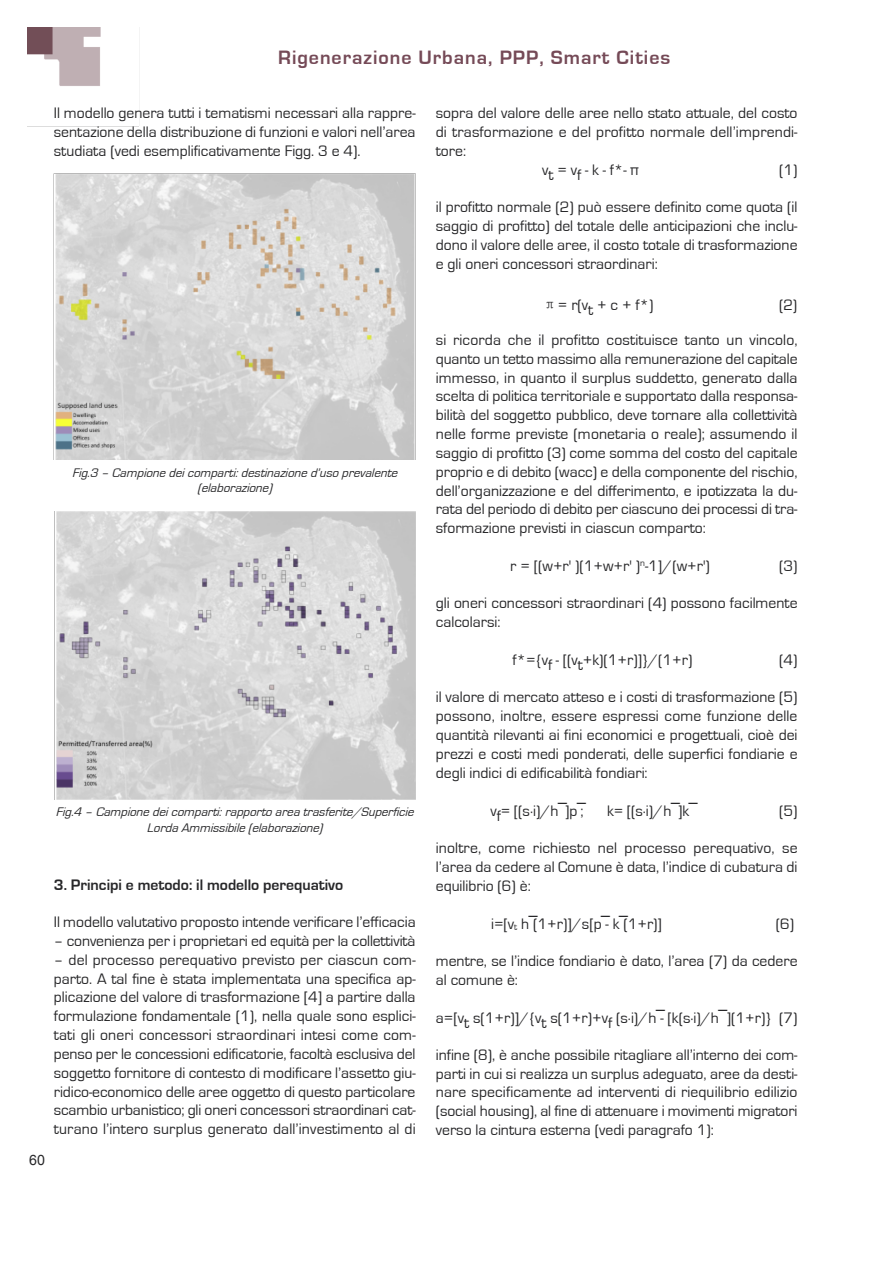
<style>
.page{position:relative;width:893px;height:1263px;background:#fff}
.page>*{position:absolute;margin:0;border:0;box-sizing:border-box;transform-origin:0 0}
.t1{font:700 19.95px "Eurostile";letter-spacing:.05em;color:#754a57}
.t2{font:15.75px/18.8px "Eurostile";color:#272729;text-align:justify}
.t3{font:700 15.75px "Eurostile";color:#272729}
.t4{font:15.75px "Arial";color:#272729}
.t5{font:14.25px "Arial";color:#272729}
.t6{font:italic 12.9px/15.5px "Eurostile";color:#272729;text-align:center}
.s1{font-family:"Sim Sun"}
.s2{font-family:"Arial"}
.s3{font-size:9.45px}
</style>
<div class="page">
<img style="left:27px;top:27px;width:113px;height:100px">
<img style="left:54px;top:173px;width:361px;height:287px">
<img style="left:54px;top:511px;width:361px;height:289px">
<p class="t5" style="left:29px;top:1152px;width:17px">60</p>
<p class="t1" style="left:278px;top:48px;width:393px">Rigenerazione Urbana, PPP, Smart Cities</p>
<p class="t2" style="left:54px;top:104px;width:363px">Il modello genera tutti i tematismi necessari alla rappre&shy;sentazione della distribuzione di funzioni e valori nell’area studiata (vedi esemplificativamente Figg. 3 e 4).</p>
<p class="t2" style="left:436px;top:104px;width:363px">sopra del valore delle aree nello stato attuale, del costo</p>
<p class="t2" style="left:436px;top:123px;width:363px">di trasformazione e del profitto normale dell’imprendi-</p>
<p class="t2" style="left:436px;top:142px;width:32px">tore:</p>
<p class="t2" style="left:542px;top:161px;width:98px">vt = vf - k - f*- π</p>
<p class="t2" style="left:779px;top:161px;width:20px">(1)</p>
<p class="t2" style="left:436px;top:198px;width:363px">il profitto normale (2) può essere definito come quota (il saggio di profitto) del totale delle anticipazioni che inclu&shy;dono il valore delle aree, il costo totale di trasformazione e gli oneri concessori straordinari:</p>
<p class="t2" style="left:542px;top:295px;width:113px"><span class="s1">π</span>= r(vt + c + f*)</p>
<p class="t2" style="left:779px;top:295px;width:20px">(2)</p>
<p class="t2" style="left:436px;top:331px;width:363px">si ricorda che il profitto costituisce tanto un vincolo, quanto un tetto massimo alla remunerazione del capitale immesso, in quanto il surplus suddetto, generato dalla scelta di politica territoriale e supportato dalla responsa&shy;bilità del soggetto pubblico, deve tornare alla collettività nelle forme previste (monetaria o reale); assumendo il saggio di profitto (3) come somma del costo del capitale proprio e di debito (wacc) e della componente del rischio, dell’organizzazione e del differimento, e ipotizzata la du&shy;rata del periodo di debito per ciascuno dei processi di tra&shy;sformazione previsti in ciascun comparto:</p>
<p class="t2" style="left:510px;top:557px;width:201px">r = [(w+r' )(1+w+r' )<sup>n</sup>-1]/(w+r')</p>
<p class="t2" style="left:779px;top:557px;width:20px">(3)</p>
<p class="t2" style="left:436px;top:594px;width:363px">gli oneri concessori straordinari (4) possono facilmente calcolarsi:</p>
<p class="t2" style="left:512px;top:651px;width:181px">f*={vf - [(vt+k)(1+r)]}/(1+r)</p>
<p class="t2" style="left:779px;top:651px;width:20px">(4)</p>
<p class="t2" style="left:436px;top:688px;width:363px">il valore di mercato atteso e i costi di trasformazione (5) possono, inoltre, essere espressi come funzione delle quantità rilevanti ai fini economici e progettuali, cioè dei prezzi e costi medi ponderati, delle superfici fondiarie e degli indici di edificabilità fondiari:</p>
<p class="t2" style="left:490px;top:802px;width:102px">vf= [(s·i)/h <span class="s2">̅</span>]p ;<span class="s2">̅</span></p>
<p class="t2" style="left:607px;top:802px;width:97px">k= [(s·i)/h<span class="s2">̅</span>] k <span class="s2">̅</span></p>
<p class="t2" style="left:779px;top:802px;width:20px">(5)</p>
<p class="t2" style="left:436px;top:839px;width:363px">inoltre, come richiesto nel processo perequativo, se l’area da cedere al Comune è data, l’indice di cubatura di equilibrio (6) è:</p>
<p class="t2" style="left:491px;top:915px;width:172px">i=[v<span class="s3">t</span> h <span class="s2">̅</span>(1+r)]/s[p <span class="s2">̅</span>- k <span class="s2">̅</span>(1+r)]</p>
<p class="t2" style="left:775px;top:915px;width:20px">(6)</p>
<p class="t2" style="left:436px;top:952px;width:363px">mentre, se l’indice fondiario è dato, l’area (7) da cedere al comune è:</p>
<p class="t2" style="left:436px;top:1009px;width:363px">a=[vt s(1+r)]/{vt s(1+r)+vf (s·i)/h - [k(s·i)/h<span class="s2">̅</span>](1+r)} (7)</p>
<p class="t6" style="left:72px;top:465px;width:330px">Fig.3 – Campione deicomparti:destinazione d’uso prevalente (elaborazione)</p>
<p class="t6" style="left:56px;top:805px;width:362px">Fig.4 – Campione deicomparti:rapporto area trasferite/Superficie<br>Lorda Ammissibile (elaborazione)</p>
<p class="t3" style="left:54px;top:877px;width:291px">3. Principi e metodo: il modello perequativo</p>
<p class="t2" style="left:54px;top:913px;width:363px">Il modello valutativo proposto intende verificare l’efficacia</p>
<p class="t2" style="left:54px;top:932px;width:363px">– convenienza per i proprietari ed equità per la collettività</p>
<p class="t2" style="left:54px;top:951px;width:363px">– del processo perequativo previsto per ciascun com&shy;parto. A tal fine è stata implementata una specifica ap&shy;plicazione del valore di trasformazione [4] a partire dalla formulazione fondamentale (1), nella quale sono esplici&shy;tati gli oneri concessori straordinari intesi come com&shy;penso per le concessioni edificatorie, facoltà esclusiva del soggetto fornitore di contesto di modificare l’assetto giu&shy;ridico-economico delle aree oggetto di questo particolare scambio urbanistico; gli oneri concessori straordinari cat&shy;turano l’intero surplus generato dall’investimento al di</p>
<p class="t4" style="left:660px;top:1009px;width:11px">̅</p>
<p class="t2" style="left:436px;top:1046px;width:363px">infine (8), è anche possibile ritagliare all’interno dei com&shy;parti in cui si realizza un surplus adeguato, aree da desti&shy;nare specificamente ad interventi di riequilibrio edilizio (social housing), al fine di attenuare i movimenti migratori verso la cintura esterna (vedi paragrafo 1):</p>
</div>
